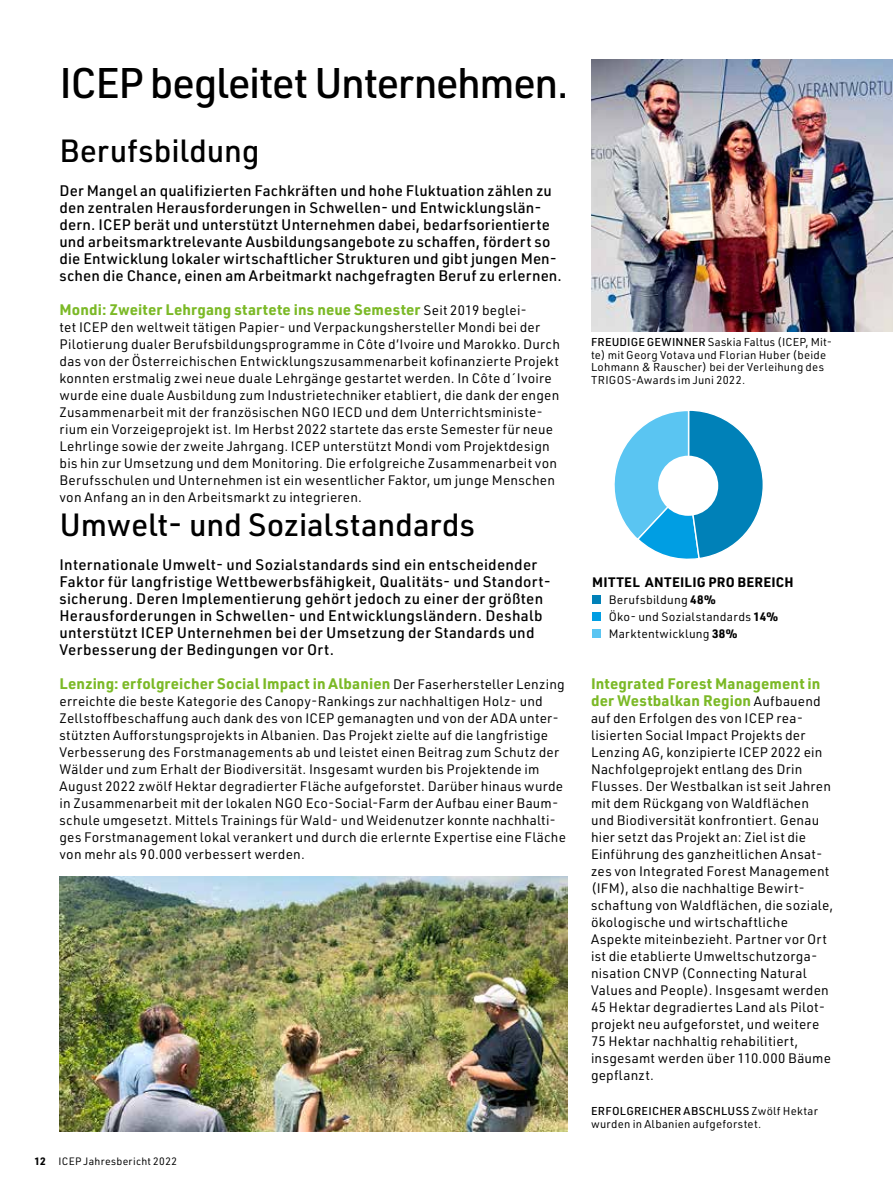
<style>
.page{position:relative;width:893px;height:1191px;background:#fff}
.page>*{position:absolute;margin:0;border:0;box-sizing:border-box;transform-origin:0 0}
.t1{font:500 42px "URWDIN";letter-spacing:-.035em;color:#000}
.t2{font:500 31.5px "URWDIN";letter-spacing:-.005em;color:#000}
.t3{font:500 15px/17px "URWDIN";letter-spacing:.015em;color:#000}
.t4{font:700 15px/17px "URWDIN";letter-spacing:.01em;color:#7bb926}
.t5{font:13.5px/17px "URWDIN";letter-spacing:.015em;color:#000}
.t6{font:700 13.5px "URWDIN";letter-spacing:.02em;color:#000}
.t7{font:12px/17px "URWDIN";letter-spacing:.02em;color:#000}
.t8{font:11.25px/12.8px "URWDIN";letter-spacing:.02em;color:#000}
.t9{font:10.5px "URWDIN";letter-spacing:.03em;color:#000}
.s1{font-weight:400;font-size:13.5px;color:#000}
.s2{font-weight:700}
.s3{font-weight:500}
</style>
<div class="page">
<img style="left:60px;top:876px;width:507px;height:255px">
<div style="left:592px;top:595px;width:8px;height:8px;background:#0081b8"></div>
<div style="left:592px;top:612px;width:8px;height:8px;background:#009ee3"></div>
<div style="left:592px;top:629px;width:8px;height:8px;background:#5ac5f2"></div>
<img style="left:591px;top:60px;width:302px;height:272px">
<svg style="left:614px;top:410px;width:149px;height:149px"></svg>
<div style="left:658px;top:456px;width:60px;height:60px;background:#fff;border-radius:50%"></div>
<h1 class="t1" style="left:60px;top:55px;width:511px">ICEP begleitet Unternehmen.</h1>
<h2 class="t2" style="left:60px;top:129px;width:202px">Berufsbildung</h2>
<p class="t3" style="left:60px;top:181px;width:504px">Der Mangel an qualifizierten Fachkräften und hohe Fluktuation zählen zu den zentralen Herausforderungen in Schwellen- und Entwicklungslän&shy;dern. ICEP berät und unterstützt Unternehmen dabei, bedarfsorientierte und arbeitsmarktrelevante Ausbildungsangebote zu schaffen, fördert so die Entwicklung lokaler wirtschaftlicher Strukturen und gibt jungen Men&shy;schen die Chance, einen am Arbeitmarkt nachgefragten Beruf zu erlernen.</p>
<p class="t4" style="left:60px;top:300px;width:469px">Mondi: Zweiter Lehrgang startete ins neue Semester <span class="s1">Seit 2019 beglei-</span></p>
<p class="t5" style="left:60px;top:318px;width:502px">tet ICEP den weltweit tätigen Papier- und Verpackungshersteller Mondi bei der Pilotierung dualer Berufsbildungsprogramme in Côte d’Ivoire und Marokko. Durch das von der Österreichischen Entwicklungszusammenarbeit kofinanzierte Projekt konnten erstmalig zwei neue duale Lehrgänge gestartet werden. In Côte d´Ivoire wurde eine duale Ausbildung zum Industrietechniker etabliert, die dank der engen Zusammenarbeit mit der französischen NGO IECD und dem Unterrichtsministe&shy;rium ein Vorzeigeprojekt ist. Im Herbst 2022 startete das erste Semester für neue Lehrlinge sowie der zweite Jahrgang. ICEP unterstützt Mondi vom Projektdesign bis hin zur Umsetzung und dem Monitoring. Die erfolgreiche Zusammenarbeit von Berufsschulen und Unternehmen ist ein wesentlicher Faktor, um junge Menschen von Anfang an in den Arbeitsmarkt zu integrieren.</p>
<h2 class="t2" style="left:60px;top:503px;width:417px">Umwelt- und Sozialstandards</h2>
<p class="t3" style="left:60px;top:555px;width:493px">Internationale Umwelt- und Sozialstandards sind ein entscheidender Faktor für langfristige Wettbewerbsfähigkeit, Qualitäts- und Standort&shy;sicherung. Deren Implementierung gehört jedoch zu einer der größten Herausforderungen in Schwellen- und Entwicklungsländern. Deshalb unterstützt ICEP Unternehmen bei der Umsetzung der Standards und Verbesserung der Bedingungen vor Ort.</p>
<p class="t4" style="left:60px;top:674px;width:507px">Lenzing: erfolgreicher Social Impact in Albanien <span class="s1">Der Faserhersteller Lenzing</span></p>
<p class="t5" style="left:60px;top:692px;width:508px">erreichte die beste Kategorie des Canopy-Rankings zur nachhaltigen Holz- und Zellstoffbeschaffung auch dank des von ICEP gemanagten und von der ADA unter&shy;stützten Aufforstungsprojekts in Albanien. Das Projekt zielte auf die langfristige Verbesserung des Forstmanagements ab und leistet einen Beitrag zum Schutz der Wälder und zum Erhalt der Biodiversität. Insgesamt wurden bis Projektende im August 2022 zwölf Hektar degradierter Fläche aufgeforstet. Darüber hinaus wurde in Zusammenarbeit mit der lokalen NGO Eco-Social-Farm der Aufbau einer Baum&shy;schule umgesetzt. Mittels Trainings für Wald- und Weidenutzer konnte nachhalti&shy;ges Forstmanagement lokal verankert und durch die erlernte Expertise eine Fläche von mehr als 90.000 verbessert werden.</p>
<p class="t9" style="left:35px;top:1154px;width:144px"><span class="s2">12</span> ICEP Jahresbericht 2022</p>
<p class="t8" style="left:591px;top:335px;width:243px"><span class="s3">FREUDIGE GEWINNER</span> Saskia Faltus (ICEP, Mit&shy;te) mit Georg Votava und Florian Huber (beide Lohmann &amp; Rauscher) bei der Verleihung des TRIGOS-Awards im Juni 2022.</p>
<p class="t6" style="left:592px;top:573px;width:203px">MITTEL ANTEILIG PRO BEREICH</p>
<p class="t7" style="left:609px;top:591px;width:171px">Berufsbildung <span class="s2">48%<br></span>Öko- und Sozialstandards <span class="s2">14%<br></span>Marktentwicklung <span class="s2">38%</span></p>
<p class="t4" style="left:591px;top:674px;width:231px">Integrated Forest Management in der Westbalkan Region <span class="s1">Aufbauend</span></p>
<p class="t5" style="left:591px;top:709px;width:244px">auf den Erfolgen des von ICEP rea&shy;lisierten Social Impact Projekts der Lenzing AG, konzipierte ICEP 2022 ein Nachfolgeprojekt entlang des Drin Flusses. Der Westbalkan ist seit Jahren mit dem Rückgang von Waldflächen und Biodiversität konfrontiert. Genau hier setzt das Projekt an: Ziel ist die Einführung des ganzheitlichen Ansat&shy;zes von Integrated Forest Management (IFM), also die nachhaltige Bewirt&shy;schaftung von Waldflächen, die soziale, ökologische und wirtschaftliche Aspekte miteinbezieht. Partner vor Ort ist die etablierte Umweltschutzorga&shy;nisation CNVP (Connecting Natural Values and People). Insgesamt werden 45 Hektar degradiertes Land als Pilot&shy;projekt neu aufgeforstet, und weitere 75 Hektar nachhaltig rehabilitiert, insgesamt werden über 110.000 Bäume gepflanzt.</p>
<p class="t8" style="left:591px;top:1104px;width:228px"><span class="s3">ERFOLGREICHER ABSCHLUSS</span> Zwölf Hektar wurden in Albanien aufgeforstet.</p>
</div>
